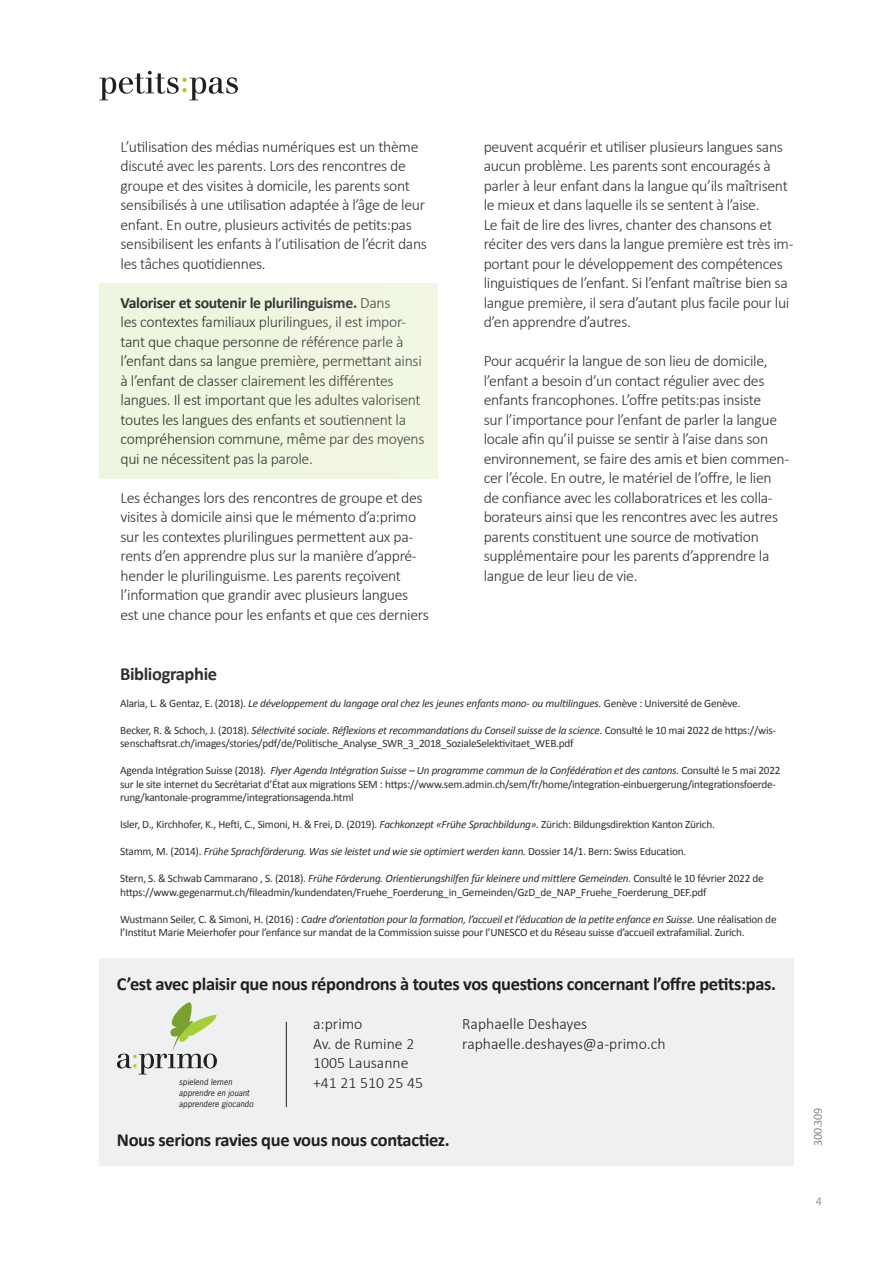
<style>
.page{position:relative;width:893px;height:1263px;background:#fff}
.page>*{position:absolute;margin:0;border:0;box-sizing:border-box;transform-origin:0 0}
.t1{font:700 18.45px "Calibri";letter-spacing:-.02em;color:#231f20}
._02_Lauftext_Titel{font:700 18.45px "Calibri";letter-spacing:-.02em;color:#312f30}
._03_Lauftext{font:300 15.75px/19.5px "Calibri";letter-spacing:-.02em;color:#312f30}
.t2{font:300 15.75px "Calibri";color:#231f20}
._08_Artikelnummer{font:12px "Calibri";letter-spacing:-.02em;color:#808285}
.t3{font:300 12px "Calibri";color:#76787b}
._03_Lauftext-2{font:11.25px/13.5px "Calibri";letter-spacing:-.02em;color:#312f30}
._03_Lauftext-3{font:italic 11.25px "Calibri";letter-spacing:-.02em;color:#312f30}
.t4{font:italic 8.25px/10.9px "News Gothic";letter-spacing:.015em;color:#231f20}
.s1{font-weight:700}
.s2{font-style:normal}
.s3{font-style:italic}
</style>
<div class="page">
<div style="left:99px;top:958px;width:695px;height:208px;background:#eef0f1"></div>
<svg style="left:117px;top:1002px;width:100px;height:72px"></svg>
<hr style="left:286px;top:1022px;width:1px;height:85px;background:#231f20">
<div style="left:99px;top:283px;width:339px;height:196px;background:#eff6df"></div>
<svg style="left:99px;top:71px;width:139px;height:29px"></svg>
<p class="_03_Lauftext" style="left:120px;top:136px;width:308px">L’utilisation des médias numériques est un thème discuté avec les parents. Lors des rencontres de groupe et des visites à domicile, les parents sont sensibilisés à une utilisation adaptée à l’âge de leur enfant. En outre, plusieurs activités de petits:pas sensibilisent les enfants à l’utilisation de l’écrit dans les tâches quotidiennes.</p>
<p class="_03_Lauftext" style="left:121px;top:292px;width:306px"><span class="s1">Valoriser et soutenir le plurilinguisme.</span> Dans<br>les contextes familiaux plurilingues, il est impor&shy;tant que chaque personne de référence parle à l’enfant dans sa langue première, permettant ainsi à l’enfant de classer clairement les différentes langues. Il est important que les adultes valorisent toutes les langues des enfants et soutiennent la compréhension commune, même par des moyens qui ne nécessitent pas la parole.</p>
<p class="_03_Lauftext" style="left:120px;top:487px;width:310px">Les échanges lors des rencontres de groupe et des visites à domicile ainsi que le mémento d’a:primo sur les contextes plurilingues permettent aux pa&shy;rents d’en apprendre plus sur la manière d’appré&shy;hender le plurilinguisme. Les parents reçoivent l’information que grandir avec plusieurs langues est une chance pour les enfants et que ces derniers</p>
<p class="_03_Lauftext" style="left:484px;top:136px;width:311px">peuvent acquérir et utiliser plusieurs langues sans aucun problème. Les parents sont encouragés à parler à leur enfant dans la langue qu’ils maîtrisent le mieux et dans laquelle ils se sentent à l’aise.<br>Le fait de lire des livres, chanter des chansons et réciter des vers dans la langue première est très im&shy;portant pour le développement des compétences linguistiques de l’enfant. Si l’enfant maîtrise bien sa langue première, il sera d’autant plus facile pour lui d’en apprendre d’autres.</p>
<p class="_03_Lauftext" style="left:484px;top:351px;width:307px">Pour acquérir la langue de son lieu de domicile, l’enfant a besoin d’un contact régulier avec des enfants francophones. L’offre petits:pas insiste<br>sur l’importance pour l’enfant de parler la langue locale afin qu’il puisse se sentir à l’aise dans son environnement, se faire des amis et bien commen&shy;cer l’école. En outre, le matériel de l’offre, le lien de confiance avec les collaboratrices et les colla&shy;borateurs ainsi que les rencontres avec les autres parents constituent une source de motivation supplémentaire pour les parents d’apprendre la langue de leur lieu de vie.</p>
<p class="_02_Lauftext_Titel" style="left:120px;top:661px;width:99px">Bibliographie</p>
<p class="_03_Lauftext-3" style="left:120px;top:695px;width:622px"><span class="s2">Alaria, L. &amp; Gentaz, E. (2018).</span> Le développement du langage oral chez les jeunes enfants mono- ou multilingues. <span class="s2">Genève : Université de Genève.</span></p>
<p class="_03_Lauftext-2" style="left:120px;top:723px;width:657px">Becker, R. &amp; Schoch, J. (2018). <span class="s3">Sélectivité sociale. Réflexions et recommandations du Conseil suisse de la science.</span> Consulté le 10 mai 2022 de https://wis&shy;senschaftsrat.ch/images/stories/pdf/de/Politische_Analyse_SWR_3_2018_SozialeSelektivitaet_WEB.pdf</p>
<p class="_03_Lauftext-2" style="left:120px;top:763px;width:662px">Agenda Intégration Suisse (2018). <span class="s3">Flyer Agenda Intégration Suisse – Un programme commun de la Confédération et des cantons.</span> Consulté le 5 mai 2022 sur le site internet du Secrétariat d’État aux migrations SEM : https://www.sem.admin.ch/sem/fr/home/integration-einbuergerung/integrationsfoerde&shy;rung/kantonale-programme/integrationsagenda.html</p>
<p class="_03_Lauftext-2" style="left:120px;top:817px;width:596px">Isler, D., Kirchhofer, K., Hefti, C., Simoni, H. &amp; Frei, D. (2019). <span class="s3">Fachkonzept «Frühe Sprachbildung».</span> Zürich: Bildungsdirektion Kanton Zürich.</p>
<p class="_03_Lauftext-3" style="left:120px;top:844px;width:568px"><span class="s2">Stamm, M. (2014).</span> Frühe Sprachförderung. Was sie leistet und wie sie optimiert werden kann. <span class="s2">Dossier 14/1. Bern: Swiss Education.</span></p>
<p class="_03_Lauftext-2" style="left:120px;top:871px;width:645px">Stern, S. &amp; Schwab Cammarano , S. (2018). <span class="s3">Frühe Förderung. Orientierungshilfen für kleinere und mittlere Gemeinden.</span> Consulté le 10 février 2022 de https://www.gegenarmut.ch/fileadmin/kundendaten/Fruehe_Foerderung_in_Gemeinden/GzD_de_NAP_Fruehe_Foerderung_DEF.pdf</p>
<p class="_03_Lauftext-2" style="left:120px;top:912px;width:658px">Wustmann Seiler, C. &amp; Simoni, H. (2016) : <span class="s3">Cadre d’orientation pour la formation, l’accueil et l’éducation de la petite enfance en Suisse.</span> Une réalisation de l’Institut Marie Meierhofer pour l’enfance sur mandat de la Commission suisse pour l’UNESCO et du Réseau suisse d’accueil extrafamilial. Zurich.</p>
<p class="t1" style="left:117px;top:971px;width:661px">C’est avec plaisir que nous répondrons à toutes vos questions concernant l’offre petits:pas.</p>
<p class="t4" style="left:179px;top:1076px;width:76px">spielend lernen apprendre en jouant apprendere giocando</p>
<p class="t2" style="left:313px;top:1014px;width:51px">a:primo</p>
<p class="t2" style="left:313px;top:1034px;width:103px">Av. de Rumine 2</p>
<p class="t2" style="left:313px;top:1053px;width:97px">1005 Lausanne</p>
<p class="t2" style="left:313px;top:1073px;width:111px">+41 21 510 25 45</p>
<p class="t1" style="left:117px;top:1127px;width:334px">Nous serions ravies que vous nous contactiez.</p>
<p class="t2" style="left:462px;top:1014px;width:127px">Raphaelle Deshayes</p>
<p class="t2" style="left:462px;top:1034px;width:205px">raphaelle.deshayes@a-primo.ch</p>
<p class="_08_Artikelnummer" style="left:809px;top:1146px;width:40px;rotate:-90deg">300.309</p>
<p class="t3" style="left:816px;top:1193px;width:8px">4</p>
</div>
